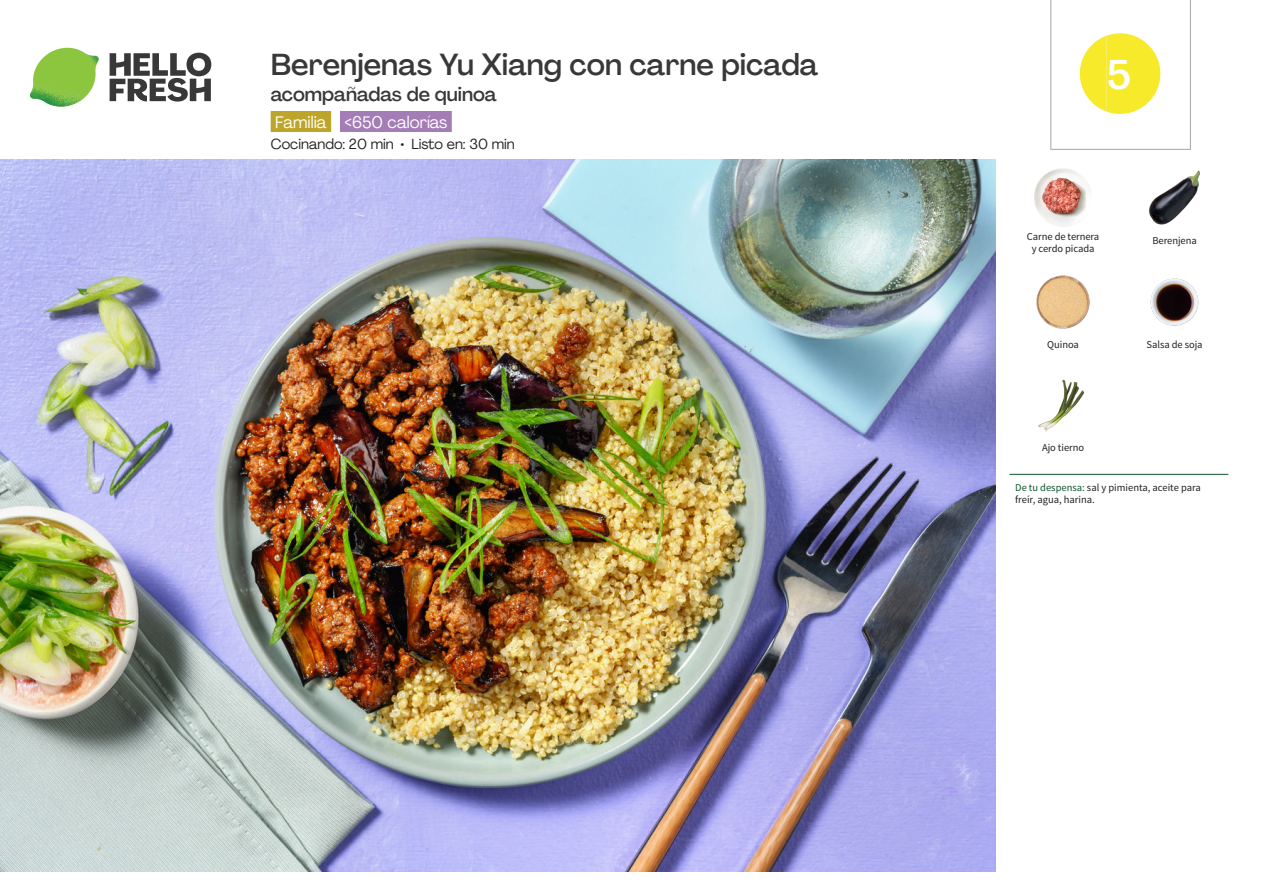
<style>
.page{position:relative;width:1263px;height:893px;background:#fff}
.page>*{position:absolute;margin:0;border:0;box-sizing:border-box;transform-origin:0 0}
._24_Recipe_Nr_Bag{font:500 40.5px "Agrandir";color:#fff}
._15_Titel_UK{font:500 30px "Agrandir";color:#383839}
._15_Titel_UK-2{font:500 19.5px "Agrandir";color:#383839}
._02_Box_Type{font:16.5px "Agrandir";color:#fff}
._02_Box_Type-2{font:14.25px "Agrandir";color:#231f20}
._18_FRONT_ingredients_UK{font:10.5px/12px "Source Sans Pro";letter-spacing:-.005em;color:#231f20}
.s1{color:#0e572c}
</style>
<div class="page">
<svg style="left:110px;top:53px;width:101px;height:49px"></svg>
<img style="left:30px;top:48px;width:69px;height:59px">
<img style="left:0;top:159px;width:995px;height:713px">
<div style="left:271px;top:111px;width:60px;height:21px;background:#bda529"></div>
<div style="left:340px;top:111px;width:112px;height:21px;background:#a47db7"></div>
<img style="left:1034px;top:169px;width:53px;height:57px">
<img style="left:1149px;top:170px;width:51px;height:55px">
<img style="left:1150px;top:278px;width:49px;height:48px">
<img style="left:1036px;top:275px;width:54px;height:54px">
<img style="left:1038px;top:380px;width:47px;height:52px">
<hr style="left:1009px;top:474px;width:219px;height:1px;background:#0e572c">
<svg style="left:1050px;top:0;width:141px;height:150px"></svg>
<p class="_15_Titel_UK" style="left:271px;top:46px;width:549px">Berenjenas Yu Xiang con carne picada</p>
<p class="_15_Titel_UK-2" style="left:271px;top:82px;width:228px">acompañadas de quinoa</p>
<p class="_02_Box_Type" style="left:275px;top:112px;width:174px">Familia &lt;650 calorías</p>
<p class="_02_Box_Type-2" style="left:271px;top:135px;width:246px">Cocinando: 20 min • Listo en: 30 min</p>
<p class="_24_Recipe_Nr_Bag" style="left:1107px;top:50px;width:26px">5</p>
<p class="_18_FRONT_ingredients_UK" style="left:1027px;top:231px;width:74px;text-align:center">Carne de ternera y cerdo picada</p>
<p class="_18_FRONT_ingredients_UK" style="left:1152px;top:235px;width:46px">Berenjena</p>
<p class="_18_FRONT_ingredients_UK" style="left:1047px;top:339px;width:33px">Quinoa</p>
<p class="_18_FRONT_ingredients_UK" style="left:1146px;top:339px;width:58px">Salsa de soja</p>
<p class="_18_FRONT_ingredients_UK" style="left:1042px;top:441px;width:44px">Ajo tierno</p>
<p class="_18_FRONT_ingredients_UK" style="left:1015px;top:481px;width:187px"><span class="s1">De tu despensa:</span> sal y pimienta, aceite para freír, agua, harina.</p>
</div>
